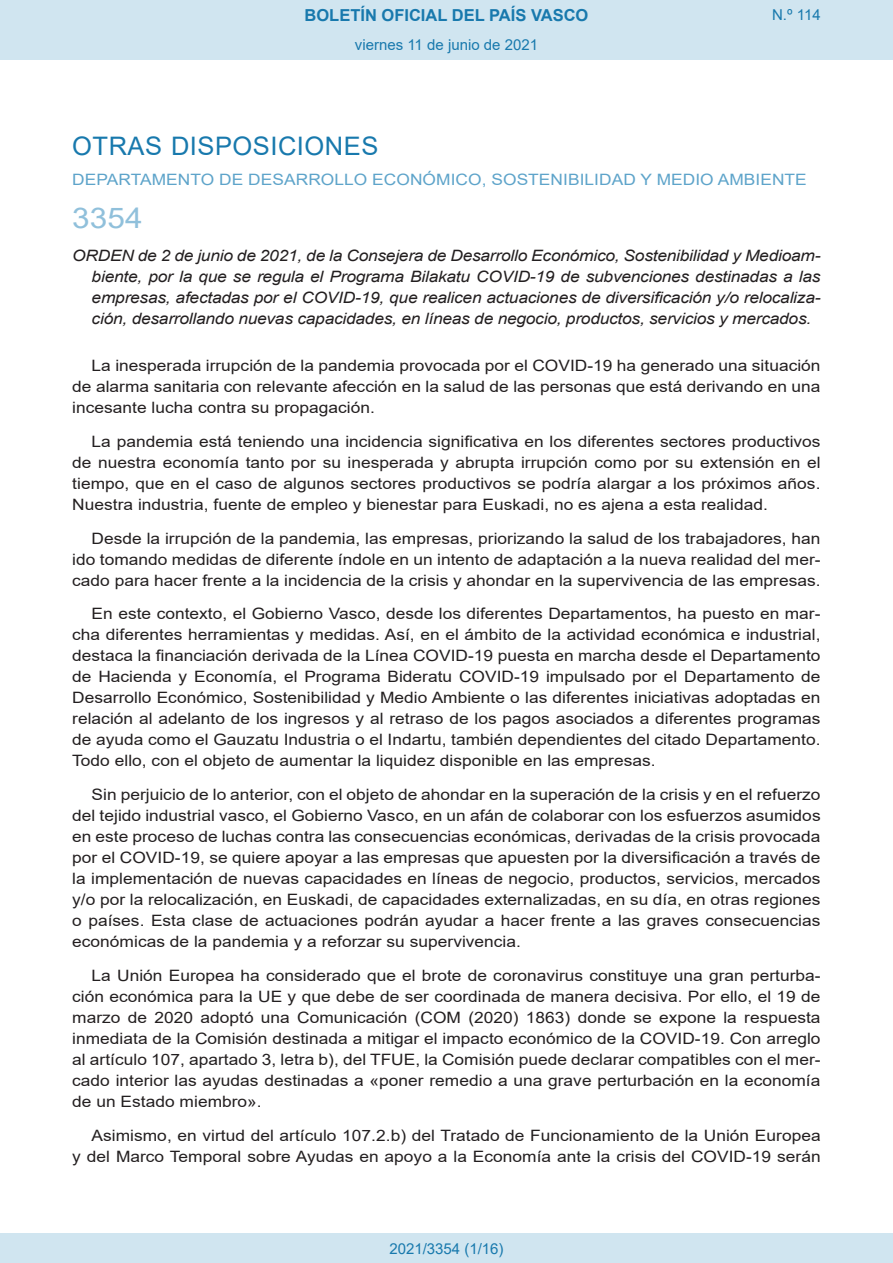
<style>
.page{position:relative;width:893px;height:1263px;background:#fff}
.page>*{position:absolute;margin:0;border:0;box-sizing:border-box;transform-origin:0 0}
.BOPVOrden{font:28.5px "Arial";color:#90c0db;scale:1.11 1}
.BOPVSeccion{font:25.5px "Arial";letter-spacing:.02em;color:#1879ad}
.t1{font:700 16.5px "Arial";color:#1879ad}
.BOPVDetalle{font:15.6px/21px "Arial";color:#231f20;text-align:justify;scale:1.11 1}
.BOPVTitulo{font:italic 15.6px/21px "Arial";letter-spacing:-.015em;color:#231f20;text-align:justify;scale:1.11 1}
.BOPVOrganismo{font:15.6px "Arial";letter-spacing:.005em;color:#5ea4ca;scale:1.11 1}
.Paginacion_Centro{font:15px "Arial";color:#1879ad}
</style>
<div class="page">
<div style="left:0;top:0;width:893px;height:60px;background:#d0e5f0"></div>
<div style="left:0;top:1233px;width:893px;height:30px;background:#d0e5f0"></div>
<p class="t1" style="left:305px;top:3px;width:285px">BOLETÍN OFICIAL DEL PAÍS VASCO</p>
<p class="Paginacion_Centro" style="left:355px;top:35px;width:185px">viernes 11 de junio de 2021</p>
<p class="Paginacion_Centro" style="left:772px;top:5px;width:50px">N.º 114</p>
<p class="BOPVSeccion" style="left:72px;top:128px;width:308px">OTRAS DISPOSICIONES</p>
<p class="BOPVOrganismo" style="left:72px;top:169px;width:663px">DEPARTAMENTO DE DESARROLLO ECONÓMICO, SOSTENIBILIDAD Y MEDIO AMBIENTE</p>
<p class="BOPVOrden" style="left:72px;top:198px;width:65px">3354</p>
<p class="BOPVTitulo" style="left:92px;top:246px;width:658px;text-indent:-19px">ORDEN de 2 de junio de 2021, de la Consejera de Desarrollo Económico, Sostenibilidad y Medioam&shy;biente, por la que se regula el Programa Bilakatu COVID-19 de subvenciones destinadas a las empresas, afectadas por el COVID-19, que realicen actuaciones de diversificación y/o relocaliza&shy;ción, desarrollando nuevas capacidades, en líneas de negocio, productos, servicios y mercados.</p>
<p class="BOPVDetalle" style="left:72px;top:355px;width:676px;text-indent:19px">La inesperada irrupción de la pandemia provocada por el COVID-19 ha generado una situación de alarma sanitaria con relevante afección en la salud de las personas que está derivando en una incesante lucha contra su propagación.</p>
<p class="BOPVDetalle" style="left:72px;top:431px;width:676px;text-indent:19px">La pandemia está teniendo una incidencia significativa en los diferentes sectores productivos de nuestra economía tanto por su inesperada y abrupta irrupción como por su extensión en el tiempo, que en el caso de algunos sectores productivos se podría alargar a los próximos años.<br>Nuestra industria, fuente de empleo y bienestar para Euskadi, no es ajena a esta realidad.</p>
<p class="BOPVDetalle" style="left:72px;top:527px;width:676px;text-indent:19px">Desde la irrupción de la pandemia, las empresas, priorizando la salud de los trabajadores, han ido tomando medidas de diferente índole en un intento de adaptación a la nueva realidad del mer&shy;cado para hacer frente a la incidencia de la crisis y ahondar en la supervivencia de las empresas.</p>
<p class="BOPVDetalle" style="left:72px;top:603px;width:676px;text-indent:19px">En este contexto, el Gobierno Vasco, desde los diferentes Departamentos, ha puesto en mar&shy;cha diferentes herramientas y medidas. Así, en el ámbito de la actividad económica e industrial, destaca la financiación derivada de la Línea COVID-19 puesta en marcha desde el Departamento de Hacienda y Economía, el Programa Bideratu COVID-19 impulsado por el Departamento de Desarrollo Económico, Sostenibilidad y Medio Ambiente o las diferentes iniciativas adoptadas en relación al adelanto de los ingresos y al retraso de los pagos asociados a diferentes programas de ayuda como el Gauzatu Industria o el Indartu, también dependientes del citado Departamento.<br>Todo ello, con el objeto de aumentar la liquidez disponible en las empresas.</p>
<p class="BOPVDetalle" style="left:72px;top:784px;width:676px;text-indent:19px">Sin perjuicio de lo anterior, con el objeto de ahondar en la superación de la crisis y en el refuerzo del tejido industrial vasco, el Gobierno Vasco, en un afán de colaborar con los esfuerzos asumidos en este proceso de luchas contra las consecuencias económicas, derivadas de la crisis provocada por el COVID-19, se quiere apoyar a las empresas que apuesten por la diversificación a través de la implementación de nuevas capacidades en líneas de negocio, productos, servicios, mercados y/o por la relocalización, en Euskadi, de capacidades externalizadas, en su día, en otras regiones o países. Esta clase de actuaciones podrán ayudar a hacer frente a las graves consecuencias económicas de la pandemia y a reforzar su supervivencia.</p>
<p class="BOPVDetalle" style="left:72px;top:965px;width:676px;text-indent:19px">La Unión Europea ha considerado que el brote de coronavirus constituye una gran perturba&shy;ción económica para la UE y que debe de ser coordinada de manera decisiva. Por ello, el 19 de marzo de 2020 adoptó una Comunicación (COM (2020) 1863) donde se expone la respuesta inmediata de la Comisión destinada a mitigar el impacto económico de la COVID-19. Con arreglo al artículo 107, apartado 3, letra b), del TFUE, la Comisión puede declarar compatibles con el mer&shy;cado interior las ayudas destinadas a «poner remedio a una grave perturbación en la economía de un Estado miembro».</p>
<p class="BOPVDetalle" style="left:72px;top:1124px;width:676px;text-align:right">Asimismo, en virtud del artículo 107.2.b) del Tratado de Funcionamiento de la Unión Europea<br>y del Marco Temporal sobre Ayudas en apoyo a la Economía ante la crisis del COVID-19 serán</p>
<p class="Paginacion_Centro" style="left:389px;top:1238px;width:116px">2021/3354 (1/16)</p>
</div>
